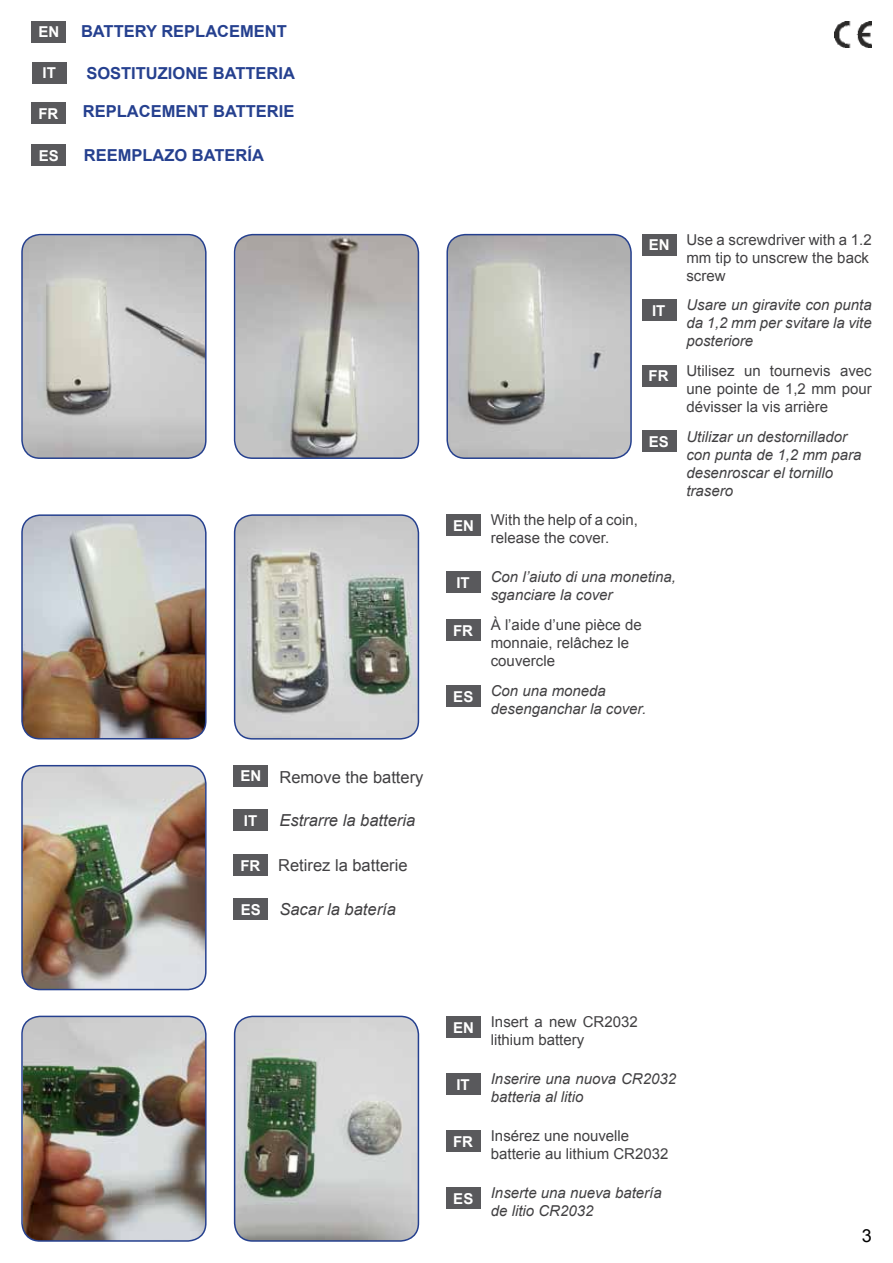
<style>
.page{position:relative;width:893px;height:1263px;background:#fff}
.page>*{position:absolute;margin:0;border:0;box-sizing:border-box;transform-origin:0 0}
.t1{font:18px "Arial";color:#000}
.t2{font:700 16.5px "Arial";color:#25408f}
.t3{font:16.5px "Arial";color:#414042}
.t4{font:italic 16.5px "Arial";color:#414042}
.t5{font:italic 15px/18px "Arial";color:#414042}
.t6{font:15px/18px "Arial";color:#414042}
.t7{font:700 15px "Arial";color:#fff}
</style>
<div class="page">
<img style="left:834px;top:21px;width:37px;height:27px">
<img style="left:31px;top:21px;width:1px;height:22px">
<img style="left:22px;top:235px;width:183px;height:223px">
<div style="left:21px;top:234px;width:186px;height:225px;border:2px solid #25408f;border-radius:18px"></div>
<img style="left:235px;top:235px;width:183px;height:223px">
<div style="left:234px;top:234px;width:185px;height:225px;border:2px solid #25408f;border-radius:18px"></div>
<img style="left:447px;top:235px;width:184px;height:223px">
<div style="left:446px;top:234px;width:186px;height:225px;border:2px solid #25408f;border-radius:18px"></div>
<img style="left:22px;top:517px;width:184px;height:222px">
<div style="left:21px;top:514px;width:186px;height:225px;border:2px solid #25408f;border-radius:18px"></div>
<img style="left:235px;top:515px;width:183px;height:224px">
<div style="left:234px;top:514px;width:185px;height:225px;border:2px solid #25408f;border-radius:18px"></div>
<img style="left:22px;top:766px;width:183px;height:223px">
<div style="left:21px;top:765px;width:186px;height:225px;border:2px solid #25408f;border-radius:18px"></div>
<img style="left:23px;top:1016px;width:181px;height:225px">
<div style="left:21px;top:1016px;width:186px;height:226px;border:2px solid #25408f;border-radius:18px"></div>
<img style="left:235px;top:1016px;width:183px;height:225px">
<div style="left:234px;top:1016px;width:185px;height:226px;border:2px solid #25408f;border-radius:18px"></div>
<div style="left:642px;top:234px;width:34px;height:21px;background:#59595c"></div>
<div style="left:234px;top:765px;width:34px;height:21px;background:#59595c"></div>
<div style="left:446px;top:514px;width:34px;height:22px;background:#59595c"></div>
<div style="left:446px;top:1016px;width:34px;height:22px;background:#59595c"></div>
<div style="left:642px;top:299px;width:34px;height:22px;background:#59595c"></div>
<div style="left:234px;top:810px;width:34px;height:21px;background:#59595c"></div>
<div style="left:446px;top:571px;width:34px;height:22px;background:#59595c"></div>
<div style="left:446px;top:1073px;width:34px;height:22px;background:#59595c"></div>
<div style="left:642px;top:431px;width:34px;height:21px;background:#59595c"></div>
<div style="left:234px;top:899px;width:34px;height:21px;background:#59595c"></div>
<div style="left:446px;top:685px;width:34px;height:22px;background:#59595c"></div>
<div style="left:446px;top:1187px;width:34px;height:22px;background:#59595c"></div>
<div style="left:642px;top:365px;width:34px;height:21px;background:#59595c"></div>
<div style="left:234px;top:854px;width:34px;height:22px;background:#59595c"></div>
<div style="left:446px;top:619px;width:34px;height:22px;background:#59595c"></div>
<div style="left:446px;top:1130px;width:34px;height:22px;background:#59595c"></div>
<div style="left:32px;top:21px;width:34px;height:22px;background:#59595c"></div>
<div style="left:33px;top:62px;width:34px;height:21px;background:#59595c"></div>
<div style="left:32px;top:145px;width:34px;height:21px;background:#59595c"></div>
<div style="left:32px;top:103px;width:34px;height:21px;background:#59595c"></div>
<p class="t7" style="left:39px;top:22px;width:22px">EN</p>
<p class="t7" style="left:43px;top:63px;width:15px">IT</p>
<p class="t2" style="left:81px;top:20px;width:12px">BATTER</p>
<p class="t2" style="left:146px;top:20px;width:61px">Y REPLACE</p>
<p class="t2" style="left:240px;top:20px;width:26px">MENT</p>
<p class="t2" style="left:86px;top:62px;width:34px">SOSTITU</p>
<p class="t2" style="left:158px;top:62px;width:78px">ZIONE BATTERIA</p>
<p class="t7" style="left:38px;top:104px;width:21px">FR</p>
<p class="t2" style="left:83px;top:101px;width:46px">REPLACE</p>
<p class="t2" style="left:162px;top:101px;width:26px">MENT</p>
<p class="t2" style="left:213px;top:101px;width:23px">BATTERIE</p>
<p class="t7" style="left:39px;top:146px;width:22px">ES</p>
<p class="t2" style="left:84px;top:144px;width:132px">REEMP LAZO BATER</p>
<p class="t2" style="left:248px;top:144px;width:15px">ÍA</p>
<p class="t7" style="left:649px;top:235px;width:22px">EN</p>
<p class="t7" style="left:652px;top:300px;width:15px">IT</p>
<p class="t7" style="left:649px;top:366px;width:21px">FR</p>
<p class="t7" style="left:649px;top:431px;width:22px">ES</p>
<p class="t6" style="left:686px;top:231px;width:187px">Use a screwdriver with a 1.2 mm tip to unscrew the back screw</p>
<p class="t5" style="left:686px;top:296px;width:187px;text-align:justify">Usare un giravite con punta da 1,2 mm per svitare la vite posteriore</p>
<p class="t6" style="left:686px;top:362px;width:187px;text-align:justify">Utilisez un tournevis avec une pointe de 1,2 mm pour dévisser la vis arrière</p>
<p class="t5" style="left:686px;top:428px;width:177px">Utilizar un destornillador con punta de 1,2 mm para desenroscar el tornillo trasero</p>
<p class="t7" style="left:453px;top:515px;width:22px">EN</p>
<p class="t6" style="left:491px;top:511px;width:149px">With the help of a coin, release the cover.</p>
<p class="t7" style="left:456px;top:572px;width:15px">IT</p>
<p class="t5" style="left:491px;top:568px;width:187px">Con l’aiuto di una monetina, sganciare la cover</p>
<p class="t7" style="left:453px;top:620px;width:21px">FR</p>
<p class="t6" style="left:491px;top:616px;width:152px">À l’aide d’une pièce de monnaie, relâchez le couvercle</p>
<p class="t7" style="left:453px;top:686px;width:22px">ES</p>
<p class="t5" style="left:491px;top:682px;width:157px">Con una moneda desenganchar la cover.</p>
<p class="t7" style="left:241px;top:766px;width:22px">EN</p>
<p class="t7" style="left:244px;top:810px;width:15px">IT</p>
<p class="t7" style="left:240px;top:855px;width:21px">FR</p>
<p class="t7" style="left:241px;top:899px;width:22px">ES</p>
<p class="t3" style="left:279px;top:766px;width:145px">Remove the battery</p>
<p class="t4" style="left:279px;top:810px;width:137px">Estrarre la batteria</p>
<p class="t3" style="left:278px;top:855px;width:131px">Retirez la batterie</p>
<p class="t4" style="left:279px;top:899px;width:118px">Sacar la batería</p>
<p class="t7" style="left:453px;top:1017px;width:22px">EN</p>
<p class="t6" style="left:491px;top:1012px;width:149px">Insert a new CR2032 lithium battery</p>
<p class="t7" style="left:456px;top:1074px;width:15px">IT</p>
<p class="t5" style="left:491px;top:1070px;width:187px">Inserire una nuova CR2032 batteria al litio</p>
<p class="t7" style="left:453px;top:1131px;width:21px">FR</p>
<p class="t6" style="left:491px;top:1127px;width:179px">Insérez une nouvelle batterie au lithium CR2032</p>
<p class="t7" style="left:453px;top:1188px;width:22px">ES</p>
<p class="t5" style="left:491px;top:1184px;width:172px">Inserte una nueva batería de litio CR2032</p>
<p class="t1" style="left:862px;top:1223px;width:12px">3</p>
</div>
